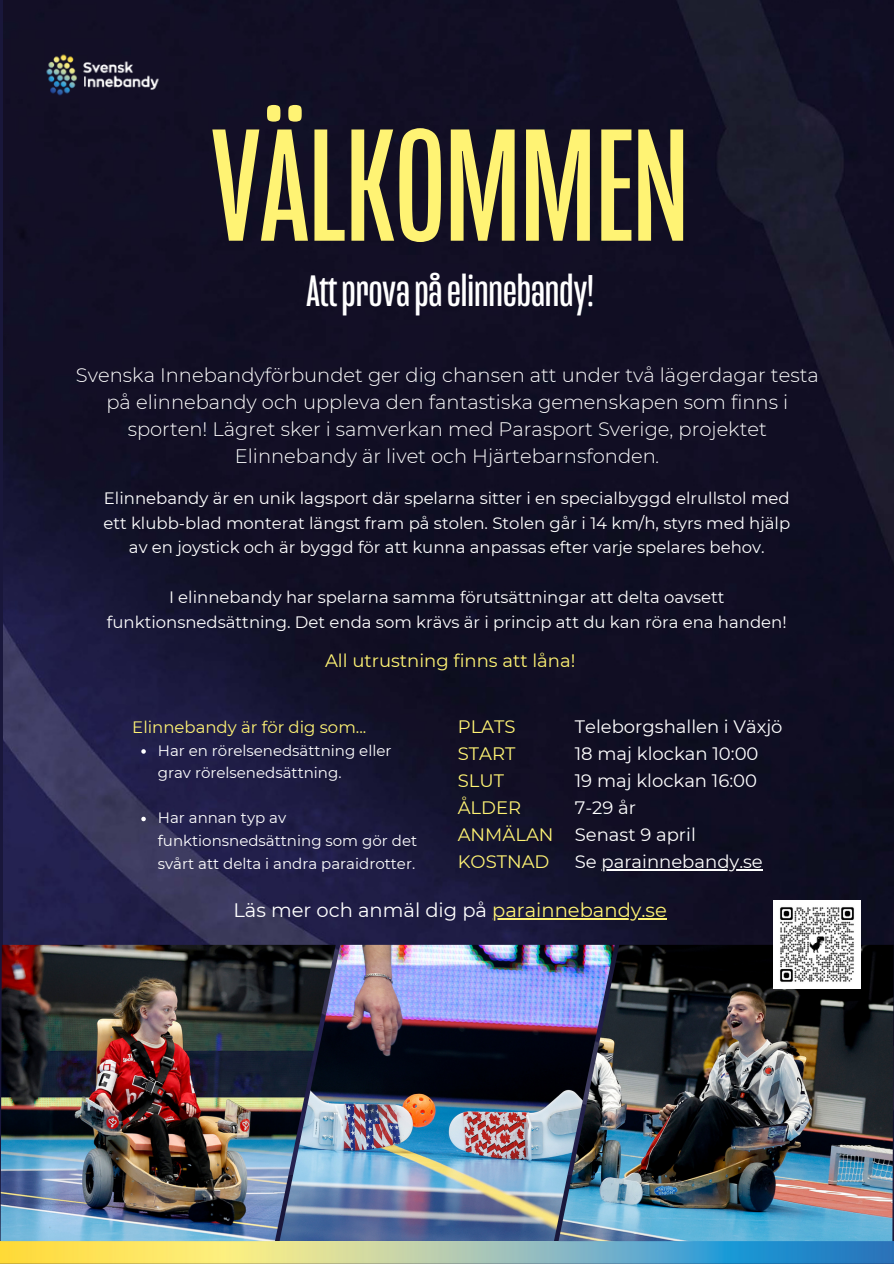
<style>
.page{position:relative;width:894px;height:1264px;background:#fff}
.page>*{position:absolute;margin:0;border:0;box-sizing:border-box;transform-origin:0 0}
.t1{font:163.5px "Mongoose";color:#fff374}
.t2{font:45px "Mongoose";color:#fff}
.t3{font:300 19.5px/27px "Montserrat";color:#fff;text-align:center}
.t4{font:19.5px "Montserrat";color:#fff}
.t5{font:18px "Montserrat";color:#fff}
.t6{font:18px "Montserrat";color:#fff374}
.t7{font:16.5px/24.8px "Montserrat";color:#fff;text-align:center}
.t8{font:16.5px "Montserrat";color:#fff374}
.t9{font:15px/22.5px "Montserrat";color:#fff}
.s1{font-style:italic}
.s2{color:#fff374}
</style>
<div class="page">
<img style="left:3px;top:0;width:890px;height:944px">
<img style="left:0;top:1241px;width:893px;height:22px">
<img style="left:39px;top:46px;width:127px;height:58px">
<img style="left:1px;top:944px;width:334px;height:297px">
<img style="left:279px;top:944px;width:279px;height:296px">
<img style="left:558px;top:944px;width:335px;height:297px">
<img style="left:772px;top:900px;width:88px;height:88px">
<svg style="left:141px;top:749px;width:5px;height:4px"></svg>
<svg style="left:141px;top:816px;width:5px;height:5px"></svg>
<hr style="left:492px;top:918px;width:174px;height:1px;background:#fff374">
<hr style="left:601px;top:869px;width:161px;height:1px;background:#fff">
<p class="t1" style="left:211px;top:118px;width:478px">VÄLKOMMEN</p>
<p class="t2" style="left:306px;top:272px;width:289px">Att prova på elinnebandy!</p>
<p class="t3" style="left:76px;top:361px;width:744px">Svenska Innebandyförbundet ger dig chansen att under två lägerdagar testa på elinnebandy och uppleva den fantastiska gemenskapen som finns i sporten! Lägret sker i samverkan med Parasport Sverige, projektet Elinnebandy är livet och Hjärtebarnsfonden<span class="s1">.</span></p>
<p class="t7" style="left:103px;top:485px;width:688px">Elinnebandy är en unik lagsport där spelarna sitter i en specialbyggd elrullstol med ett klubb-blad monterat längst fram på stolen. Stolen går i 14 km/h, styrs med hjälp av en joystick och är byggd för att kunna anpassas efter varje spelares behov.</p>
<p class="t7" style="left:107px;top:584px;width:681px">I elinnebandy har spelarna samma förutsättningar att delta oavsett funktionsnedsättning. Det enda som krävs är i princip att du kan röra ena handen!</p>
<p class="t6" style="left:325px;top:649px;width:252px">All utrustning finns att låna!</p>
<p class="t8" style="left:132px;top:717px;width:235px">Elinnebandy är för dig som...</p>
<p class="t9" style="left:158px;top:739px;width:235px">Har en rörelsenedsättning eller grav rörelsenedsättning.</p>
<p class="t9" style="left:158px;top:806px;width:261px">Har annan typ av funktionsnedsättning som gör det svårt att delta i andra paraidrotter.</p>
<p class="t6" style="left:457px;top:715px;width:59px">PLATS</p>
<p class="t6" style="left:457px;top:742px;width:59px">START</p>
<p class="t6" style="left:457px;top:769px;width:48px">SLUT</p>
<p class="t6" style="left:457px;top:796px;width:65px">ÅLDER</p>
<p class="t6" style="left:457px;top:823px;width:97px">ANMÄLAN</p>
<p class="t6" style="left:457px;top:850px;width:93px">KOSTNAD</p>
<p class="t5" style="left:574px;top:715px;width:209px">Teleborgshallen i Växjö</p>
<p class="t5" style="left:574px;top:742px;width:185px">18 maj klockan 10:00</p>
<p class="t5" style="left:574px;top:769px;width:184px">19 maj klockan 16:00</p>
<p class="t5" style="left:574px;top:796px;width:63px">7-29 år</p>
<p class="t5" style="left:574px;top:823px;width:122px">Senast 9 april</p>
<p class="t5" style="left:574px;top:850px;width:189px">Se parainnebandy.se</p>
<p class="t4" style="left:233px;top:898px;width:435px">Läs mer och anmäl dig på <span class="s2">parainnebandy.se</span></p>
</div>
